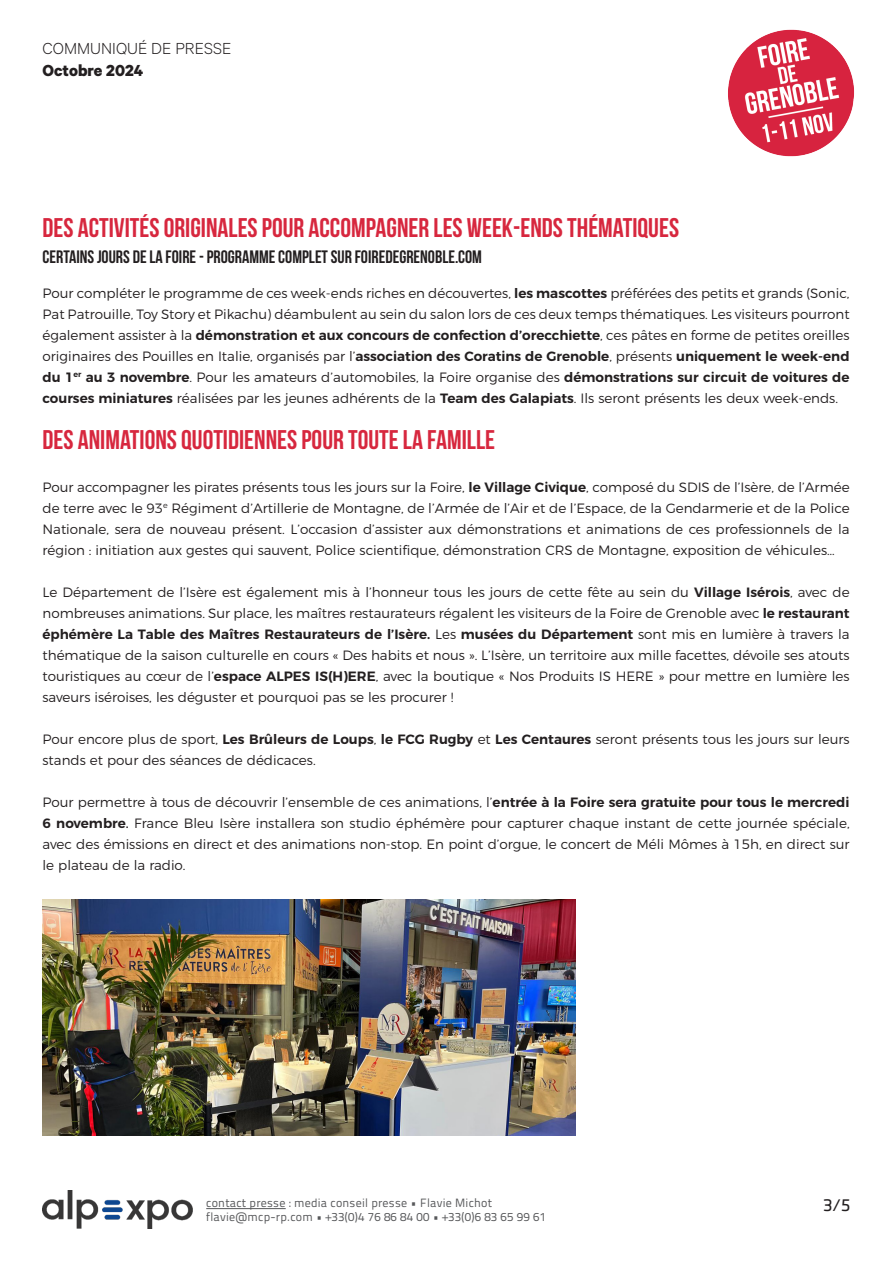
<style>
.page{position:relative;width:893px;height:1263px;background:#fff}
.page>*{position:absolute;margin:0;border:0;box-sizing:border-box;transform-origin:0 0}
.t1{font:27px "Bebas Neue";color:#d7273e}
.t2{font:18px "Bebas Neue";color:#231f20}
.t3{font:300 18px "Calibre";color:#231f20}
.t4{font:700 18px "Calibre";color:#231f20}
.t5{font:16.5px "Sisco";color:#231f20}
.t6{font:300 13.5px/21px "Montserrat";color:#231f20;text-align:justify}
.t7{font:12px/13.5px "Titillium Text 22 L";letter-spacing:.02em;color:#57585a}
.s1{font-weight:600}
.s2{font-weight:400}
</style>
<div class="page">
<img style="left:728px;top:29px;width:126px;height:128px">
<hr style="left:206px;top:1208px;width:80px;height:1px;background:#57585a">
<img style="left:43px;top:1190px;width:150px;height:39px">
<img style="left:43px;top:899px;width:532px;height:236px">
<h2 class="t3" style="left:43px;top:38px;width:190px">COMMUNIQUÉ DE PRESSE</h2>
<h2 class="t4" style="left:43px;top:59px;width:102px">Octobre 2024</h2>
<p class="t1" style="left:43px;top:213px;width:638px">DES ACTIVITÉS ORIGINALES POUR ACCOMPAGNER LES WEEK-ENDS THÉMATIQUES</p>
<p class="t2" style="left:43px;top:247px;width:441px">CERTAINS JOURS DE LA FOIRE - PROGRAMME COMPLET SUR FOIREDEGRENOBLE.COM</p>
<p class="t6" style="left:43px;top:281px;width:809px">Pour compléter le programme de ces week-ends riches en découvertes, <span class="s1">les mascottes</span> préférées des petits et grands (Sonic, Pat Patrouille, Toy Story et Pikachu) déambulent au sein du salon lors de ces deux temps thématiques. Les visiteurs pourront également assister à la <span class="s1">démonstration et aux concours de confection d’orecchiette</span>, ces pâtes en forme de petites oreilles originaires des Pouilles en Italie, organisés par l’<span class="s1">association des Coratins de Grenoble</span>, présents <span class="s1">uniquement le week-end du 1</span><sup>er</sup> <span class="s1">au 3 novembre</span>. Pour les amateurs d’automobiles, la Foire organise des <span class="s1">démonstrations sur circuit de voitures de courses miniatures</span> réalisées par les jeunes adhérents de la <span class="s1">Team des Galapiats</span>. Ils seront présents les deux week-ends.</p>
<p class="t1" style="left:43px;top:425px;width:454px">DES ANIMATIONS QUOTIDIENNES POUR TOUTE LA FAMILLE</p>
<p class="t6" style="left:43px;top:475px;width:809px">Pour accompagner les pirates présents tous les jours sur la Foire, <span class="s1">le Village Civique</span>, composé du SDIS de l’Isère, de l’Armée de terre avec le 93<sup>e</sup> Régiment d’Artillerie de Montagne, de l’Armée de l’Air et de l’Espace, de la Gendarmerie et de la Police Nationale, sera de nouveau présent. L’occasion d’assister aux démonstrations et animations de ces professionnels de la région : initiation aux gestes qui sauvent, Police scientifique, démonstration CRS de Montagne, exposition de véhicules…</p>
<p class="t6" style="left:43px;top:580px;width:809px">Le Département de l’Isère est également mis à l’honneur tous les jours de cette fête au sein du <span class="s1">Village Isérois</span>, avec de nombreuses animations. Sur place, les maîtres restaurateurs régalent les visiteurs de la Foire de Grenoble avec <span class="s1">le restaurant éphémère La Table des Maîtres Restaurateurs de l’Isère.</span> Les <span class="s1">musées du Département</span> sont mis en lumière à travers la thématique de la saison culturelle en cours « Des habits et nous ». L’Isère, un territoire aux mille facettes, dévoile ses atouts touristiques au cœur de l’<span class="s1">espace ALPES IS(H)ERE</span>, avec la boutique « Nos Produits IS HERE » pour mettre en lumière les saveurs iséroises, les déguster et pourquoi pas se les procurer !</p>
<p class="t6" style="left:43px;top:727px;width:809px">Pour encore plus de sport, <span class="s1">Les Brûleurs de Loups</span>, <span class="s1">le FCG Rugby</span> et <span class="s1">Les Centaures</span> seront présents tous les jours sur leurs stands et pour des séances de dédicaces.</p>
<p class="t6" style="left:43px;top:790px;width:809px">Pour permettre à tous de découvrir l’ensemble de ces animations, l’<span class="s1">entrée à la Foire sera gratuite pour tous le mercredi 6 novembre</span><span class="s2">.</span> France Bleu Isère installera son studio éphémère pour capturer chaque instant de cette journée spéciale, avec des émissions en direct et des animations non-stop. En point d’orgue, le concert de Méli Mômes à 15h, en direct sur le plateau de la radio.</p>
<p class="t7" style="left:206px;top:1196px;width:341px">contact presse : media conseil presse • Flavie Michot flavie@mcp-rp.com • +33(0)4 76 86 84 00 • +33(0)6 83 65 99 61</p>
<p class="t5" style="left:823px;top:1194px;width:29px">3/5</p>
</div>
